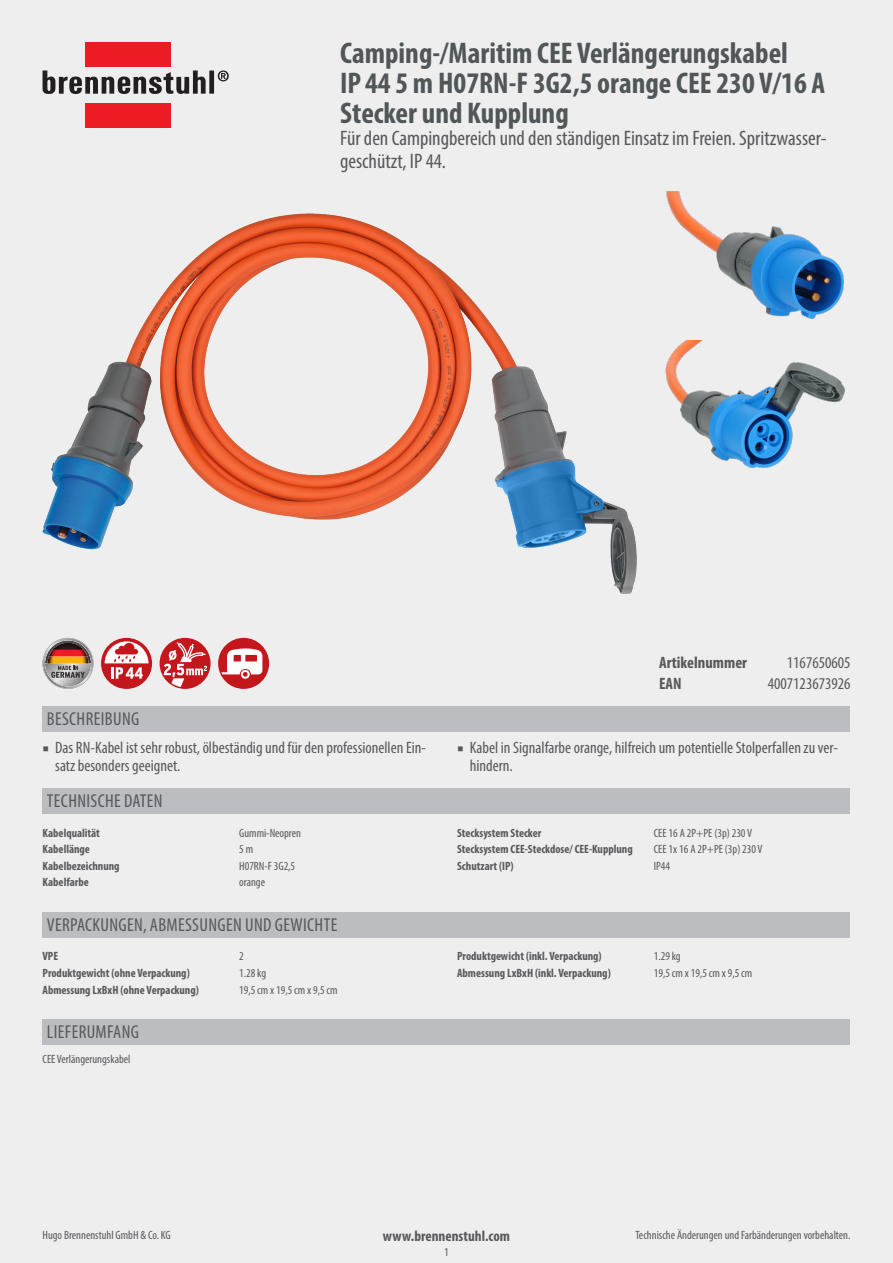
<style>
.page{position:relative;width:893px;height:1263px;background:#eeeeef}
.page>*{position:absolute;margin:0;border:0;box-sizing:border-box;transform-origin:0 0}
.t1{font:700 condensed 30px/30px "Myriad Pro";color:#515659}
.subtitle{font:condensed 21px/22.5px "Myriad Pro";color:#57585a}
.table_headline{font:condensed 18.75px "Myriad Pro";letter-spacing:.02em;color:#57585a}
.header_value{font:condensed 16.5px/18px "Myriad Pro";color:#57585a}
.header_key{font:700 condensed 16.5px "Myriad Pro";color:#57585a}
.footer_middle{font:700 condensed 15px "Myriad Pro";color:#57585a}
.techdata_key{font:700 condensed 12px "Myriad Pro";color:#57585a}
.techdata_value{font:condensed 12px "Myriad Pro";color:#57585a}
.footer_right{font:condensed 12px "Myriad Pro";color:#57585a}
.footer_left{font:condensed 12px "Myriad Pro";color:#57585a}
.scope_of_delivery{font:condensed 12px "Myriad Pro";color:#57585a}
.pageno{font:condensed 12px "Myriad Pro";color:#57585a}
.s1{font-family:"Minion Pro";font-stretch:normal}
</style>
<div class="page">
<img style="left:43px;top:213px;width:594px;height:381px">
<div style="left:85px;top:43px;width:86px;height:24px;background:#ed1c24"></div>
<div style="left:85px;top:103px;width:86px;height:25px;background:#ed1c24"></div>
<div style="left:209px;top:71px;width:5px;height:23px;background:#231f20"></div>
<svg style="left:43px;top:70px;width:163px;height:24px"></svg>
<svg style="left:218px;top:70px;width:11px;height:11px"></svg>
<img style="left:666px;top:191px;width:177px;height:128px">
<img style="left:665px;top:340px;width:179px;height:128px">
<svg style="left:43px;top:638px;width:51px;height:51px"></svg>
<div style="left:101px;top:638px;width:51px;height:51px;background:#c4161d;border-radius:50%"></div>
<svg style="left:105px;top:641px;width:43px;height:38px"></svg>
<div style="left:160px;top:638px;width:51px;height:51px;background:#c4161d;border-radius:50%"></div>
<svg style="left:164px;top:642px;width:43px;height:45px"></svg>
<div style="left:218px;top:638px;width:51px;height:51px;background:#c4161d;border-radius:50%"></div>
<svg style="left:221px;top:648px;width:41px;height:31px"></svg>
<div style="left:43px;top:706px;width:807px;height:25px;background:#bcbdc0"></div>
<div style="left:43px;top:788px;width:807px;height:26px;background:#bcbdc0"></div>
<div style="left:43px;top:912px;width:807px;height:25px;background:#bcbdc0"></div>
<div style="left:43px;top:1019px;width:807px;height:26px;background:#bcbdc0"></div>
<p class="t1" style="left:340px;top:37px;width:487px">Camping-/Maritim CEE Verlängerungskabel<br>IP 44 5 m H07RN-F 3G2,5 orange CEE 230 V/16 A<br>Stecker und Kupplung</p>
<p class="subtitle" style="left:340px;top:127px;width:488px">Für den Campingbereich und den ständigen Einsatz im Freien. Spritzwasser&shy;geschützt, IP 44.</p>
<p class="header_key" style="left:659px;top:652px;width:89px">Artikelnummer</p>
<p class="header_value" style="left:787px;top:653px;width:65px">1167650605</p>
<p class="header_key" style="left:659px;top:673px;width:24px">EAN</p>
<p class="header_value" style="left:768px;top:674px;width:84px">4007123673926</p>
<p class="table_headline" style="left:47px;top:707px;width:94px">BESCHREIBUNG</p>
<p class="header_value" style="left:55px;top:738px;width:372px;text-indent:-13px"><span class="s1">■</span> Das RN-Kabel ist sehr robust, ölbeständig und für den professionellen Ein&shy;satz besonders geeignet.</p>
<p class="header_value" style="left:470px;top:738px;width:370px;text-indent:-13px"><span class="s1">■</span> Kabel in Signalfarbe orange, hilfreich um potentielle Stolperfallen zu ver&shy;hindern.</p>
<p class="table_headline" style="left:47px;top:790px;width:117px">TECHNISCHE DATEN</p>
<p class="techdata_key" style="left:43px;top:825px;width:59px">Kabelqualität</p>
<p class="techdata_value" style="left:239px;top:825px;width:63px">Gummi-Neopren</p>
<p class="techdata_key" style="left:43px;top:842px;width:49px">Kabellänge</p>
<p class="techdata_value" style="left:239px;top:842px;width:15px">5 m</p>
<p class="techdata_key" style="left:43px;top:858px;width:79px">Kabelbezeichnung</p>
<p class="techdata_value" style="left:239px;top:859px;width:58px">H07RN-F 3G2,5</p>
<p class="techdata_key" style="left:43px;top:875px;width:48px">Kabelfarbe</p>
<p class="techdata_value" style="left:239px;top:875px;width:27px">orange</p>
<p class="techdata_key" style="left:457px;top:825px;width:86px">Stecksystem Stecker</p>
<p class="techdata_value" style="left:654px;top:825px;width:100px">CEE 16 A 2P+PE (3p) 230 V</p>
<p class="techdata_key" style="left:457px;top:842px;width:177px">Stecksystem CEE-Steckdose/ CEE-Kupplung</p>
<p class="techdata_value" style="left:654px;top:842px;width:110px">CEE 1x 16 A 2P+PE (3p) 230 V</p>
<p class="techdata_key" style="left:457px;top:858px;width:58px">Schutzart (IP)</p>
<p class="techdata_value" style="left:654px;top:859px;width:18px">IP44</p>
<p class="table_headline" style="left:47px;top:913px;width:292px">VERPACKUNGEN, ABMESSUNGEN UND GEWICHTE</p>
<p class="techdata_key" style="left:43px;top:949px;width:17px">VPE</p>
<p class="techdata_value" style="left:239px;top:949px;width:6px">2</p>
<p class="techdata_key" style="left:43px;top:965px;width:149px">Produktgewicht (ohne Verpackung)</p>
<p class="techdata_value" style="left:239px;top:966px;width:28px">1.28 kg</p>
<p class="techdata_key" style="left:43px;top:982px;width:158px">Abmessung LxBxH (ohne Verpackung)</p>
<p class="techdata_value" style="left:239px;top:982px;width:100px">19,5 cm x 19,5 cm x 9,5 cm</p>
<p class="table_headline" style="left:47px;top:1021px;width:94px">LIEFERUMFANG</p>
<p class="scope_of_delivery" style="left:43px;top:1052px;width:89px">CEE Verlängerungskabel</p>
<p class="techdata_key" style="left:457px;top:949px;width:146px">Produktgewicht (inkl. Verpackung)</p>
<p class="techdata_value" style="left:654px;top:949px;width:28px">1.29 kg</p>
<p class="techdata_key" style="left:457px;top:965px;width:155px">Abmessung LxBxH (inkl. Verpackung)</p>
<p class="techdata_value" style="left:654px;top:966px;width:100px">19,5 cm x 19,5 cm x 9,5 cm</p>
<p class="footer_left" style="left:43px;top:1228px;width:130px">Hugo Brennenstuhl GmbH &amp; Co. KG</p>
<p class="footer_right" style="left:635px;top:1228px;width:216px">Technische Änderungen und Farbänderungen vorbehalten.</p>
<p class="footer_middle" style="left:383px;top:1227px;width:129px">www.brennenstuhl.com</p>
<p class="pageno" style="left:444px;top:1245px;width:6px">1</p>
</div>
